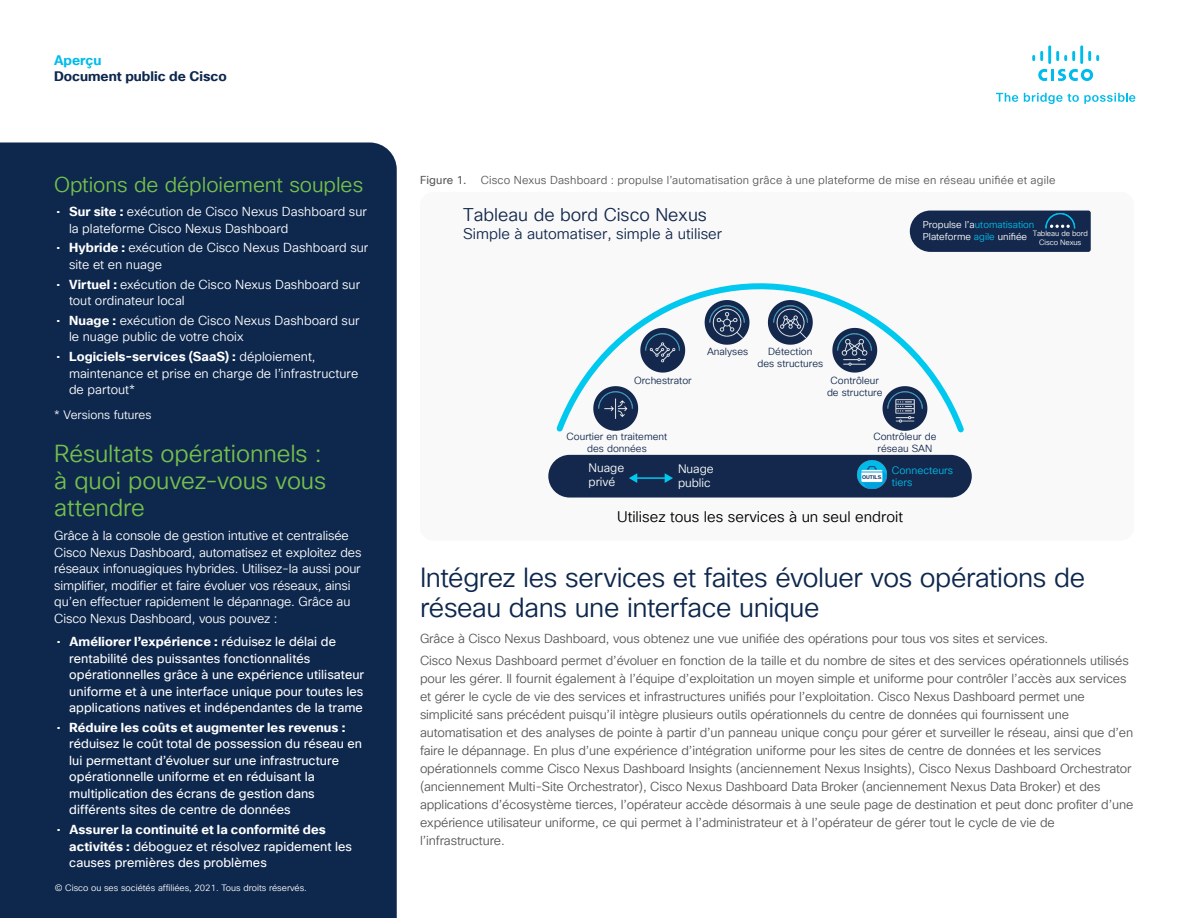
<style>
.page{position:relative;width:1188px;height:918px;background:#fff}
.page>*{position:absolute;margin:0;border:0;box-sizing:border-box;transform-origin:0 0}
.Subhead2_midnight_bl{font:27px/30px "Cisco Sans TT Light";letter-spacing:-.015em;color:#0d274d}
.Subhead2_Green{font:24px/27px "Cisco Sans TT Light";letter-spacing:-.005em;color:#74bf4b}
.Subhead2_Green-2{font:21px "Cisco Sans TT Light";letter-spacing:-.005em;color:#74bf4b}
.t1{font:18px "Cisco Sans TT Light";color:#13284c}
.t2{font:15px "Cisco Sans TT Light";color:#000}
.t3{font:15px "Cisco Sans TT Light";color:#13284c}
.t4{font:700 13.5px "Cisco Sans TT";color:#0d274d}
.t5{font:700 13.5px "Cisco Sans TT";color:#00bceb}
.Body{font:12.75px/18px "Cisco Sans TT Light";letter-spacing:-.01em;color:#57585a}
.Body_White{font:12.75px/16.5px "Cisco Sans TT Light";letter-spacing:-.01em;color:#fff}
.t6{font:12.75px/16.5px "Cisco Sans TT";color:#fff}
.Body_White-2{font:12px/14.4px "Cisco Sans TT Light";color:#fff}
.FigureCaption{font:11.25px "Cisco Sans TT Light";letter-spacing:.015em;color:#57585a}
.FigureCaption-2{font:11.25px "Cisco Sans TT";letter-spacing:.015em;color:#57585a}
.t7{font:10.5px/12.6px "Cisco Sans TT Light";color:#00bceb}
.t8{font:10.05px/11.2px "Cisco Sans TT Light";color:#13284c;text-align:center}
.t9{font:9.75px/11.7px "Cisco Sans TT Light";color:#fff}
.Footer_white{font:9px "Cisco Sans TT Light";color:#fff}
.t10{font:7.5px "Cisco Sans TT Light";letter-spacing:-.01em;color:#fff}
.t11{font:700 5.25px "Cisco Sans TT";color:#1e4471}
.s1{font-family:"Cisco Sans TT"}
.s2{font-family:"Cisco Sans TT";font-weight:700}
.s3{font-weight:700}
.s4{color:#00bceb}
</style>
<div class="page">
<svg style="left:996px;top:93px;width:22px;height:9px"></svg>
<svg style="left:1024px;top:93px;width:111px;height:11px"></svg>
<svg style="left:1038px;top:69px;width:55px;height:12px"></svg>
<svg style="left:1032px;top:51px;width:11px;height:10px"></svg>
<hr style="left:1048px;top:45px;width:3px;height:19px;background:#00bceb">
<svg style="left:1056px;top:51px;width:19px;height:10px"></svg>
<hr style="left:1080px;top:45px;width:3px;height:19px;background:#00bceb">
<svg style="left:1088px;top:51px;width:11px;height:10px"></svg>
<div style="left:420px;top:192px;width:714px;height:349px;background:#f9f9f9;border-radius:13px"></div>
<svg style="left:556px;top:283px;width:408px;height:150px"></svg>
<div style="left:548px;top:455px;width:424px;height:43px;background:#13284c;border-radius:21px"></div>
<svg style="left:705px;top:300px;width:45px;height:45px"></svg>
<img style="left:705px;top:300px;width:44px;height:44px;border-radius:22px">
<svg style="left:593px;top:386px;width:45px;height:45px"></svg>
<img style="left:594px;top:386px;width:44px;height:44px;border-radius:22px">
<svg style="left:640px;top:328px;width:45px;height:45px"></svg>
<img style="left:641px;top:328px;width:44px;height:44px;border-radius:22px">
<svg style="left:832px;top:328px;width:45px;height:45px"></svg>
<img style="left:833px;top:328px;width:44px;height:44px;border-radius:22px">
<svg style="left:768px;top:300px;width:45px;height:45px"></svg>
<img style="left:768px;top:300px;width:44px;height:44px;border-radius:22px">
<svg style="left:883px;top:430px;width:44px;height:1px"></svg>
<img style="left:883px;top:386px;width:44px;height:44px">
<img style="left:857px;top:461px;width:29px;height:28px">
<hr style="left:636px;top:477px;width:30px;height:2px;background:#02c8ef">
<svg style="left:629px;top:473px;width:8px;height:10px"></svg>
<svg style="left:665px;top:473px;width:8px;height:10px"></svg>
<svg style="left:910px;top:211px;width:181px;height:41px;background:#1a3053"></svg>
<div style="left:862px;top:474px;width:19px;height:7px;background:#fff"></div>
<div style="left:0;top:142px;width:397px;height:776px;background:#0d274d"></div>
<p class="t5" style="left:54px;top:51px;width:49px">Aperçu</p>
<p class="t4" style="left:54px;top:67px;width:174px">Document public de Cisco</p>
<p class="Subhead2_Green-2" style="left:54px;top:171px;width:311px">Options de déploiement souples</p>
<p class="Body_White" style="left:69px;top:204px;width:299px;text-indent:-13px"><span class="s1">•</span> <span class="s2">Sur site :</span> exécution de Cisco Nexus Dashboard sur la plateforme Cisco Nexus Dashboard</p>
<p class="Body_White" style="left:69px;top:240px;width:301px;text-indent:-13px"><span class="s1">•</span> <span class="s2">Hybride :</span> exécution de Cisco Nexus Dashboard sur site et en nuage</p>
<p class="Body_White" style="left:69px;top:276px;width:293px;text-indent:-13px"><span class="s1">•</span> <span class="s2">Virtuel :</span> exécution de Cisco Nexus Dashboard sur tout ordinateur local</p>
<p class="Body_White" style="left:69px;top:312px;width:292px;text-indent:-13px"><span class="s1">•</span> <span class="s2">Nuage :</span> exécution de Cisco Nexus Dashboard sur le nuage public de votre choix</p>
<p class="Body_White" style="left:69px;top:349px;width:291px;text-indent:-13px"><span class="s1">•</span> <span class="s2">Logiciels-services (SaaS) :</span> déploiement, maintenance et prise en charge de l’infrastructure de partout*</p>
<p class="Body_White-2" style="left:54px;top:408px;width:99px">* Versions futures</p>
<p class="Subhead2_Green" style="left:54px;top:441px;width:273px">Résultats opérationnels : à quoi pouvez-vous vous attendre</p>
<p class="Body_White" style="left:54px;top:528px;width:309px">Grâce à la console de gestion intutive et centralisée Cisco Nexus Dashboard, automatisez et exploitez des réseaux infonuagiques hybrides. Utilisez-la aussi pour simplifier, modifier et faire évoluer vos réseaux, ainsi qu’en effectuer rapidement le dépannage. Grâce au Cisco Nexus Dashboard, vous pouvez :</p>
<p class="t6" style="left:69px;top:634px;width:296px;text-indent:-13px">• <span class="s3">Améliorer l’expérience :</span> réduisez le délai de rentabilité des puissantes fonctionnalités opérationnelles grâce à une expérience utilisateur uniforme et à une interface unique pour toutes les applications natives et indépendantes de la trame</p>
<p class="t6" style="left:69px;top:720px;width:294px;text-indent:-13px">• <span class="s3">Réduire les coûts et augmenter les revenus : </span>réduisez le coût total de possession du réseau en lui permettant d’évoluer sur une infrastructure opérationnelle uniforme et en réduisant la multiplication des écrans de gestion dans différents sites de centre de données</p>
<p class="t6" style="left:69px;top:822px;width:284px;text-indent:-13px">• <span class="s3">Assurer la continuité et la conformité des activités :</span> déboguez et résolvez rapidement les causes premières des problèmes</p>
<p class="Footer_white" style="left:55px;top:882px;width:254px">© Cisco ou ses sociétés affiliées, 2021. Tous droits réservés.</p>
<p class="FigureCaption-2" style="left:420px;top:173px;width:48px">Figure 1.</p>
<p class="FigureCaption" style="left:481px;top:173px;width:576px">Cisco Nexus Dashboard : propulse l’automatisation grâce à une plateforme de mise en réseau unifiée et agile</p>
<p class="t1" style="left:463px;top:203px;width:245px">Tableau de bord Cisco Nexus</p>
<p class="t3" style="left:463px;top:224px;width:260px">Simple à automatiser, simple à utiliser</p>
<p class="t9" style="left:923px;top:219px;width:167px">Propulse l’a<span class="s4">utomatisation<br></span>Plateforme <span class="s4">agile</span> unifiée <sup>Tableau</sup> <sup>de</sup> <sup>bord</sup></p>
<p class="t10" style="left:1039px;top:238px;width:44px">Cisco Nexus</p>
<p class="t8" style="left:634px;top:375px;width:59px">Orchestrator</p>
<p class="t8" style="left:707px;top:346px;width:43px">Analyses</p>
<p class="t8" style="left:757px;top:346px;width:67px;line-height:12px">Détection<br>des structures</p>
<p class="t8" style="left:827px;top:375px;width:57px;line-height:12px">Contrôleur de structure</p>
<p class="t8" style="left:567px;top:432px;width:102px">Courtier en traitement des données</p>
<p class="Body_White-2" style="left:589px;top:461px;width:37px">Nuage privé</p>
<p class="Body_White-2" style="left:678px;top:462px;width:37px">Nuage public</p>
<p class="t8" style="left:873px;top:432px;width:65px">Contrôleur de réseau SAN</p>
<p class="t11" style="left:862px;top:473px;width:21px">OUTILS</p>
<p class="t7" style="left:892px;top:464px;width:63px">Connecteurs tiers</p>
<p class="t2" style="left:617px;top:507px;width:287px">Utilisez tous les services à un seul endroit</p>
<p class="Subhead2_midnight_bl" style="left:420px;top:564px;width:667px">Intégrez les services et faites évoluer vos opérations de réseau dans une interface unique</p>
<p class="Body" style="left:420px;top:630px;width:630px">Grâce à Cisco Nexus Dashboard, vous obtenez une vue unifiée des opérations pour tous vos sites et services.</p>
<p class="Body" style="left:420px;top:652px;width:715px">Cisco Nexus Dashboard permet d’évoluer en fonction de la taille et du nombre de sites et des services opérationnels utilisés pour les gérer. Il fournit également à l’équipe d’exploitation un moyen simple et uniforme pour contrôler l’accès aux services et gérer le cycle de vie des services et infrastructures unifiés pour l’exploitation. Cisco Nexus Dashboard permet une simplicité sans précédent puisqu’il intègre plusieurs outils opérationnels du centre de données qui fournissent une automatisation et des analyses de pointe à partir d’un panneau unique conçu pour gérer et surveiller le réseau, ainsi que d’en faire le dépannage. En plus d’une expérience d’intégration uniforme pour les sites de centre de données et les services opérationnels comme Cisco Nexus Dashboard Insights (anciennement Nexus Insights), Cisco Nexus Dashboard Orchestrator (anciennement Multi-Site Orchestrator), Cisco Nexus Dashboard Data Broker (anciennement Nexus Data Broker) et des applications d’écosystème tierces, l’opérateur accède désormais à une seule page de destination et peut donc profiter d’une expérience utilisateur uniforme, ce qui permet à l’administrateur et à l’opérateur de gérer tout le cycle de vie de l’infrastructure.</p>
</div>
